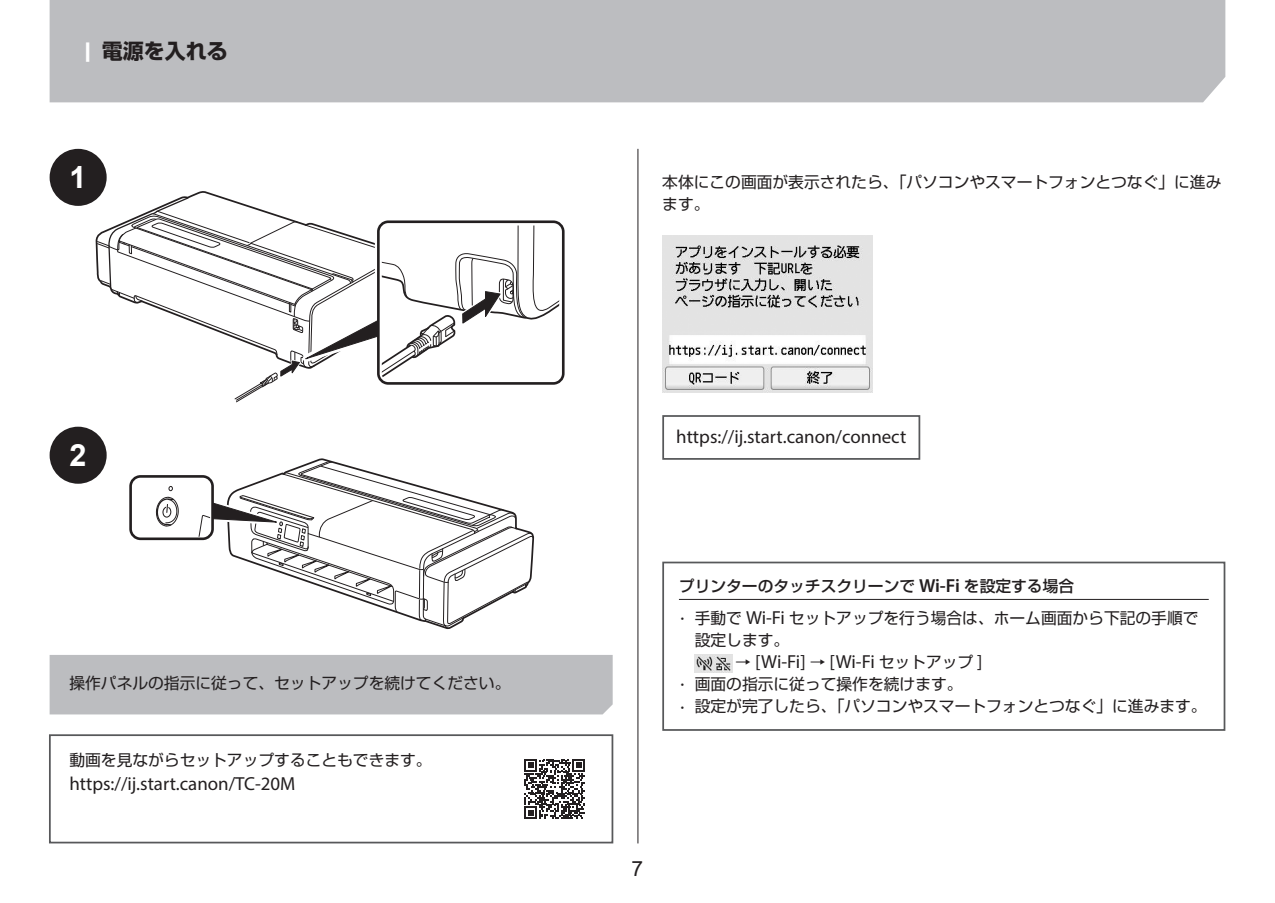
<style>
.page{position:relative;width:1275px;height:903px;background:#fff}
.page>*{position:absolute;margin:0;border:0;box-sizing:border-box;transform-origin:0 0}
.t1{font:700 30.62px "Arial";color:#fff}
.t2{font:700 21px "Shin Go Pro";color:#231f20}
.t3{font:21px "Arial";color:#231f20}
.t4{font:18.9px "Myriad Pro";color:#231f20}
.t5{font:15.75px/22.1px "Shin Go Pro";color:#231f20}
.s1{color:#fff}
.s2{font-weight:500}
.s3{font-family:"Myriad Pro";font-weight:600;font-size:18.9px}
.s4{font-size:14px}
.s5{font-family:"Myriad Pro";font-size:18.9px}
.s6{font-family:"Shin Go Pro";font-size:15.75px}
</style>
<div class="page">
<div style="left:50px;top:0;width:1175px;height:102px;background:#bcbdc0"></div>
<svg style="left:129px;top:461px;width:405px;height:167px"></svg>
<hr style="left:637px;top:149px;width:1px;height:694px;background:#231f20">
<svg style="left:97px;top:196px;width:466px;height:207px"></svg>
<div style="left:50px;top:427px;width:57px;height:57px;background:#231f20;border-radius:50%"></div>
<div style="left:50px;top:655px;width:563px;height:59px;background:#bcbdc0"></div>
<img style="left:662px;top:235px;width:210px;height:158px">
<div style="left:662px;top:415px;width:258px;height:45px;border:2px solid #57585a"></div>
<hr style="left:679px;top:599px;width:530px;height:1px;background:#231f20">
<img style="left:695px;top:654px;width:37px;height:18px">
<div style="left:662px;top:562px;width:563px;height:169px;border:2px solid #57585a"></div>
<div style="left:49px;top:734px;width:564px;height:109px;border:2px solid #57585a"></div>
<svg style="left:524px;top:759px;width:61px;height:60px"></svg>
<div style="left:50px;top:149px;width:57px;height:57px;background:#231f20;border-radius:50%"></div>
<h2 class="t2" style="left:84px;top:35px;width:145px"><span class="s1">¦</span> 電源を入れる</h2>
<h1 class="t1" style="left:70px;top:156px;width:19px">1</h1>
<h1 class="t1" style="left:70px;top:434px;width:19px">2</h1>
<p class="t5" style="left:69px;top:670px;width:442px">操作パネルの指示に従って、セットアップを続けてください。</p>
<p class="t5" style="left:69px;top:747px;width:364px">動画を見ながらセットアップすることもできます。</p>
<p class="t4" style="left:69px;top:772px;width:228px">https://ij.start.canon/TC-20M</p>
<p class="t5" style="left:662px;top:169px;width:561px">本体にこの画面が表示されたら、「パソコンやスマートフォンとつなぐ」に進みます。</p>
<p class="t4" style="left:676px;top:425px;width:231px">https://ij.start.canon/connect</p>
<p class="t5" style="left:675px;top:568px;width:525px;line-height:32px"><span class="s2">プリンターのタッチスクリーンで</span> <span class="s3">Wi-Fi</span> <span class="s2">を設定する場合<br></span><span class="s4">・</span>手動で <span class="s5">Wi-Fi</span> セットアップを行う場合は、ホーム画面から下記の手順で</p>
<p class="t5" style="left:695px;top:627px;width:96px">設定します。</p>
<p class="t4" style="left:735px;top:650px;width:249px"><span class="s6">→</span> [Wi-Fi] <span class="s6">→</span> [Wi-Fi <span class="s6">セットアップ</span> ]</p>
<p class="t5" style="left:675px;top:671px;width:533px"><span class="s4">・</span>画面の指示に従って操作を続けます。<br><span class="s4">・</span>設定が完了したら、「パソコンやスマートフォンとつなぐ」に進みます。</p>
<h2 class="t3" style="left:632px;top:854px;width:13px">7</h2>
</div>
